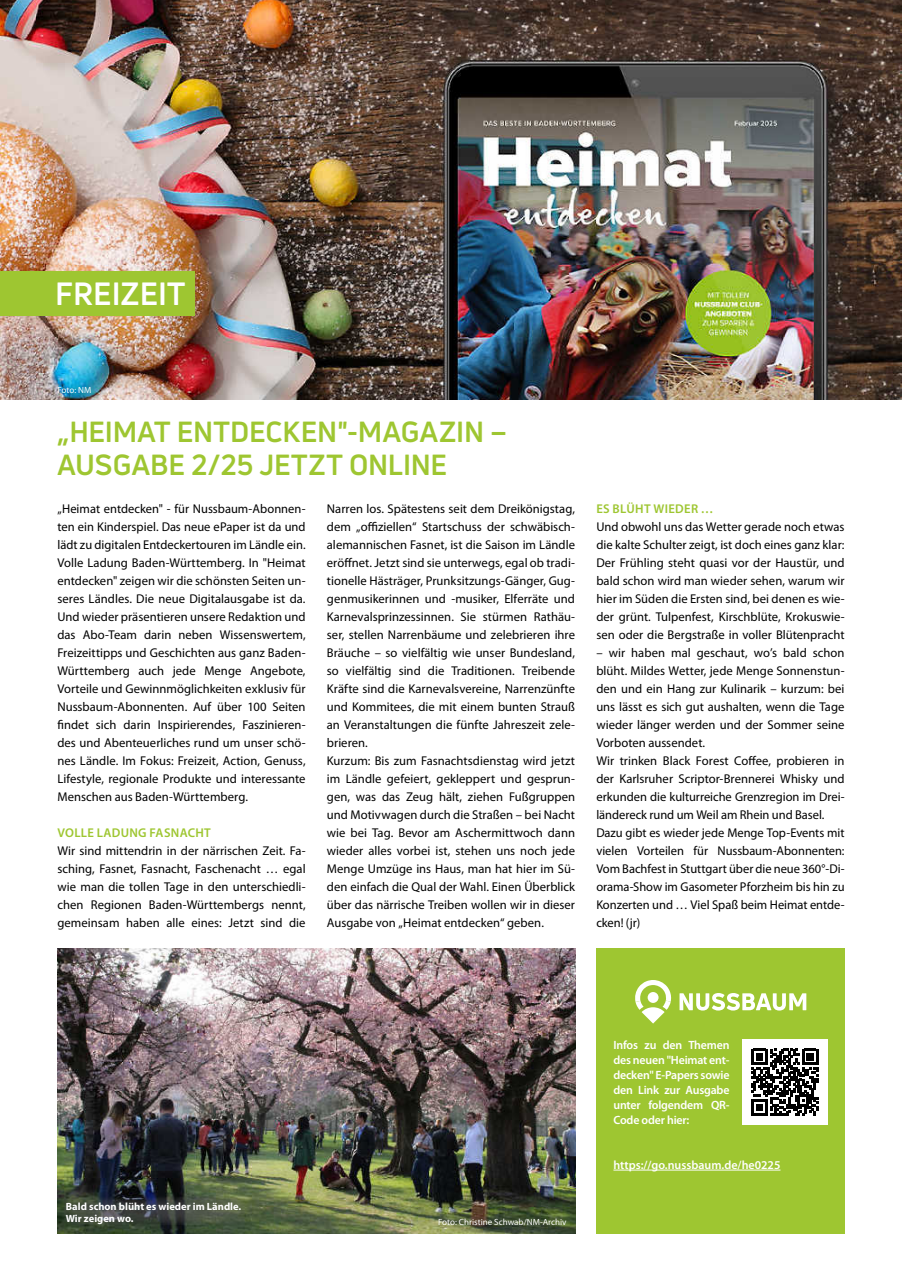
<style>
.page{position:relative;width:902px;height:1280px;background:#fff}
.page>*{position:absolute;margin:0;border:0;box-sizing:border-box;transform-origin:0 0}
.t1{font:700 31.5px "Uni Neue";color:#fff}
.t2{font:700 28.5px/33px "Uni Neue";letter-spacing:-.005em;color:#9ec631}
.t3{font:12.75px/18px "Myriad Pro";color:#000;text-align:justify}
.t4{font:600 12.75px "Myriad Pro";letter-spacing:.025em;color:#9ec631}
.t5{font:600 12px/15px "Myriad Pro";letter-spacing:-.015em;color:#fff;text-align:justify}
.t6{font:700 10.5px/12px "Myriad Pro";color:#fff}
.t7{font:9px "Myriad Pro";color:#fff}
</style>
<div class="page">
<img style="left:0;top:0;width:901px;height:400px">
<div style="left:596px;top:948px;width:248px;height:285px;background:#9ec631"></div>
<hr style="left:613px;top:1170px;width:167px;height:1px;background:#fff">
<svg style="left:679px;top:993px;width:127px;height:17px"></svg>
<svg style="left:635px;top:980px;width:36px;height:43px"></svg>
<div style="left:0;top:271px;width:195px;height:45px;background:#9ec631"></div>
<img style="left:57px;top:948px;width:518px;height:285px">
<svg style="left:62px;top:1196px;width:182px;height:29px;background:#424a40"></svg>
<div style="left:742px;top:1039px;width:85px;height:86px;background:#fff"></div>
<svg style="left:751px;top:1049px;width:67px;height:66px"></svg>
<h1 class="t1" style="left:55px;top:274px;width:131px">FREIZEIT</h1>
<p class="t7" style="left:57px;top:385px;width:35px">Foto: NM</p>
<h2 class="t2" style="left:57px;top:415px;width:451px">„HEIMAT ENTDECKEN"-MAGAZIN –<br>AUSGABE 2/25 JETZT ONLINE</h2>
<p class="t3" style="left:57px;top:499px;width:250px">„Heimat entdecken" - für Nussbaum-Abonnen&shy;ten ein Kinderspiel. Das neue ePaper ist da und lädt zu digitalen Entdeckertouren im Ländle ein.<br>Volle Ladung Baden-Württemberg. In "Heimat entdecken" zeigen wir die schönsten Seiten un&shy;seres Ländles. Die neue Digitalausgabe ist da.<br>Und wieder präsentieren unsere Redaktion und das Abo-Team darin neben Wissenswertem, Freizeittipps und Geschichten aus ganz Baden-Württemberg auch jede Menge Angebote, Vorteile und Gewinnmöglichkeiten exklusiv für Nussbaum-Abonnenten. Auf über 100 Seiten findet sich darin Inspirierendes, Faszinieren&shy;des und Abenteuerliches rund um unser schö&shy;nes Ländle. Im Fokus: Freizeit, Action, Genuss, Lifestyle, regionale Produkte und interessante Menschen aus Baden-Württemberg.</p>
<p class="t4" style="left:58px;top:824px;width:155px">VOLLE LADUNG FASNACHT</p>
<p class="t3" style="left:57px;top:841px;width:250px">Wir sind mittendrin in der närrischen Zeit. Fa&shy;sching, Fasnet, Fasnacht, Faschenacht … egal wie man die tollen Tage in den unterschiedli&shy;chen Regionen Baden-Württembergs nennt, gemeinsam haben alle eines: Jetzt sind die</p>
<p class="t3" style="left:327px;top:499px;width:250px;text-align:left">Narren los. Spätestens seit dem Dreikönigstag, dem „offiziellen“ Startschuss der schwäbisch&shy;alemannischen Fasnet, ist die Saison im Ländle eröffnet. Jetzt sind sie unterwegs, egal ob tradi&shy;tionelle Hästräger, Prunksitzungs-Gänger, Gug&shy;genmusikerinnen und -musiker, Elferräte und Karnevalsprinzessinnen. Sie stürmen Rathäu&shy;ser, stellen Narrenbäume und zelebrieren ihre Bräuche – so vielfältig wie unser Bundesland, so vielfältig sind die Traditionen. Treibende Kräfte sind die Karnevalsvereine, Narrenzünfte und Kommitees, die mit einem bunten Strauß an Veranstaltungen die fünfte Jahreszeit zele&shy;brieren.<br>Kurzum: Bis zum Fasnachtsdienstag wird jetzt im Ländle gefeiert, gekleppert und gesprun&shy;gen, was das Zeug hält, ziehen Fußgruppen und Motivwagen durch die Straßen – bei Nacht wie bei Tag. Bevor am Aschermittwoch dann wieder alles vorbei ist, stehen uns noch jede Menge Umzüge ins Haus, man hat hier im Sü&shy;den einfach die Qual der Wahl. Einen Überblick über das närrische Treiben wollen wir in dieser Ausgabe von „Heimat entdecken“ geben.</p>
<p class="t4" style="left:596px;top:500px;width:118px">ES BLÜHT WIEDER …</p>
<p class="t3" style="left:596px;top:517px;width:250px">Und obwohl uns das Wetter gerade noch etwas die kalte Schulter zeigt, ist doch eines ganz klar:<br>Der Frühling steht quasi vor der Haustür, und bald schon wird man wieder sehen, warum wir hier im Süden die Ersten sind, bei denen es wie&shy;der grünt. Tulpenfest, Kirschblüte, Krokuswie&shy;sen oder die Bergstraße in voller Blütenpracht</p>
<p class="t3" style="left:596px;top:643px;width:250px;text-align:left">– wir haben mal geschaut, wo’s bald schon blüht. Mildes Wetter, jede Menge Sonnenstun&shy;den und ein Hang zur Kulinarik – kurzum: bei uns lässt es sich gut aushalten, wenn die Tage wieder länger werden und der Sommer seine Vorboten aussendet.<br>Wir trinken Black Forest Coffee, probieren in der Karlsruher Scriptor-Brennerei Whisky und erkunden die kulturreiche Grenzregion im Drei&shy;ländereck rund um Weil am Rhein und Basel.<br>Dazu gibt es wieder jede Menge Top-Events mit vielen Vorteilen für Nussbaum-Abonnenten:<br>Vom Bachfest in Stuttgart über die neue 360°-Di&shy;orama-Show im Gasometer Pforzheim bis hin zu Konzerten und … Viel Spaß beim Heimat entde&shy;cken! (jr)</p>
<p class="t6" style="left:66px;top:1200px;width:177px">Bald schon blüht es wieder im Ländle.<br>Wir zeigen wo.</p>
<p class="t7" style="left:441px;top:1215px;width:127px">Foto: Manuela Schreiner/ALM BW</p>
<p class="t7" style="left:438px;top:1216px;width:130px">Foto: Christine Schwab/NM-Archiv</p>
<p class="t5" style="left:613px;top:1037px;width:118px">Infos zu den Themen des neuen "Heimat ent&shy;decken" E-Papers sowie den Link zur Ausgabe unter folgendem QR-Code oder hier:</p>
<p class="t5" style="left:613px;top:1157px;width:168px">https://go.nussbaum.de/he0225</p>
</div>
